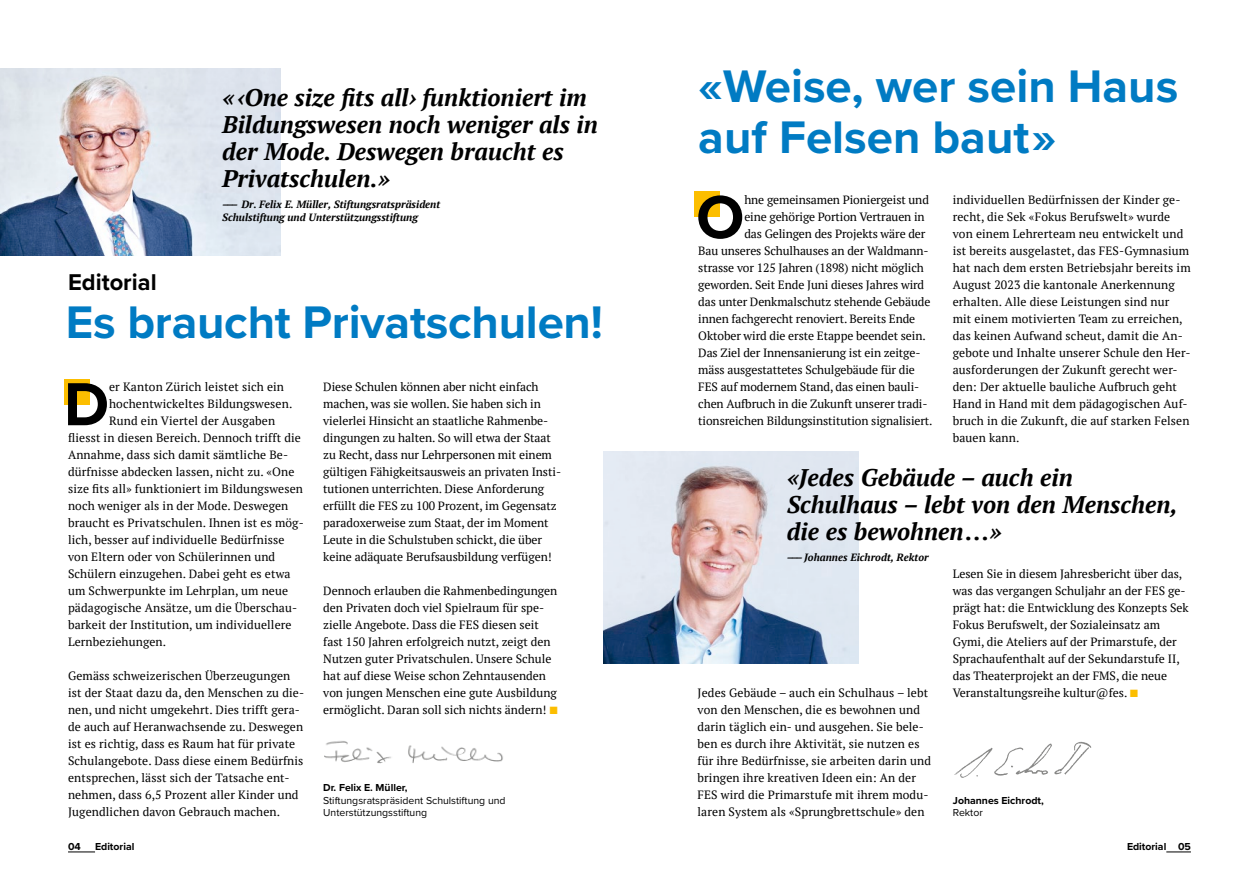
<style>
.page{position:relative;width:1259px;height:893px;background:#fff}
.page>*{position:absolute;margin:0;border:0;box-sizing:border-box;transform-origin:0 0}
.t1{font:700 63px "Proxima Nova";color:#000}
.t2{font:700 47.4px/51px "Proxima Nova";color:#007bc3}
.t3{font:italic 700 24px/27px "PT Serif";color:#000}
.t4{font:700 23.7px "Proxima Nova";color:#000}
.t5{font:12px/17px "PT Serif";letter-spacing:.01em;color:#000}
.t6{font:12px "PT Serif";letter-spacing:-.01em;color:#000}
.t7{font:italic 700 10.5px/13.5px "PT Serif";color:#000}
.t8{font:10.5px/12.6px "Proxima Nova";color:#000}
.t9{font:700 10.5px "Proxima Nova";color:#000}
.s1{font-family:"Proxima Nova";font-weight:700;font-size:12.75px;color:#fcbe00}
</style>
<div class="page">
<svg style="left:1166px;top:851px;width:25px;height:1px"></svg>
<svg style="left:68px;top:851px;width:27px;height:1px"></svg>
<div style="left:694px;top:191px;width:25px;height:26px;background:#fcbe00"></div>
<img style="left:604px;top:452px;width:254px;height:211px">
<img style="left:0;top:68px;width:281px;height:188px">
<img style="left:324px;top:741px;width:179px;height:23px">
<div style="left:64px;top:379px;width:25px;height:26px;background:#fcbe00"></div>
<img style="left:954px;top:741px;width:138px;height:37px">
<h2 class="t2" style="left:698px;top:60px;width:481px">«Weise, wer sein Haus auf Felsen baut »</h2>
<h3 class="t3" style="left:222px;top:83px;width:377px">« ‹One size fits all› funktioniert im<br>Bildungswesen noch weniger als in der Mode. Deswegen braucht es<br>Privatschulen.»</h3>
<p class="t7" style="left:222px;top:197px;width:220px">––– Dr. Felix E. Müller, Stiftungsratspräsident<br>Schulstiftung und Unterstützungsstiftung</p>
<h1 class="t1" style="left:696px;top:170px;width:50px">O</h1>
<p class="t6" style="left:744px;top:192px;width:186px">hne gemeinsamen Pioniergeist und</p>
<p class="t5" style="left:952px;top:191px;width:239px">individuellen Bedürfnissen der Kinder ge&shy;recht, die Sek «Fokus Berufswelt» wurde von einem Lehrerteam neu entwickelt und ist bereits ausgelastet, das FES-Gymnasium hat nach dem ersten Betriebsjahr bereits im August 2023 die kantonale Anerkennung erhalten. Alle diese Leistungen sind nur mit einem motivierten Team zu erreichen, das keinen Aufwand scheut, damit die An&shy;gebote und Inhalte unserer Schule den Her&shy;ausforderungen der Zukunft gerecht wer&shy;den: Der aktuelle bauliche Aufbruch geht Hand in Hand mit dem pädagogischen Auf&shy;bruch in die Zukunft, die auf starken Felsen bauen kann.</p>
<p class="t6" style="left:744px;top:209px;width:182px">eine gehörige Portion Vertrauen in</p>
<p class="t6" style="left:744px;top:226px;width:183px">das Gelingen des Projekts wäre der</p>
<p class="t6" style="left:698px;top:243px;width:232px">Bau unseres Schulhauses an der Waldmann-</p>
<p class="t6" style="left:698px;top:260px;width:227px">strasse vor 125 Jahren (1898) nicht möglich</p>
<p class="t6" style="left:698px;top:277px;width:227px">geworden. Seit Ende Juni dieses Jahres wird</p>
<p class="t6" style="left:698px;top:294px;width:233px">das unter Denkmalschutz stehende Gebäude</p>
<p class="t6" style="left:698px;top:311px;width:218px">innen fachgerecht renoviert. Bereits Ende</p>
<p class="t6" style="left:698px;top:328px;width:229px">Oktober wird die erste Etappe beendet sein.</p>
<p class="t6" style="left:698px;top:345px;width:224px">Das Ziel der Innensanierung ist ein zeitge-</p>
<p class="t6" style="left:698px;top:362px;width:218px">mäss ausgestattetes Schulgebäude für die</p>
<p class="t6" style="left:698px;top:379px;width:222px">FES auf modernem Stand, das einen bauli-</p>
<p class="t6" style="left:698px;top:396px;width:231px">chen Aufbruch in die Zukunft unserer tradi-</p>
<p class="t6" style="left:698px;top:413px;width:236px">tionsreichen Bildungsinstitution signalisiert.</p>
<h3 class="t4" style="left:68px;top:264px;width:90px">Editorial</h3>
<h2 class="t2" style="left:66px;top:295px;width:539px">Es braucht Privatschulen!</h2>
<h1 class="t1" style="left:64px;top:357px;width:47px">D</h1>
<p class="t5" style="left:109px;top:378px;width:176px">er Kanton Zürich leistet sich ein</p>
<p class="t5" style="left:323px;top:378px;width:239px">Diese Schulen können aber nicht einfach machen, was sie wollen. Sie haben sich in vielerlei Hinsicht an staatliche Rahmenbe&shy;dingungen zu halten. So will etwa der Staat zu Recht, dass nur Lehrpersonen mit einem gültigen Fähigkeitsausweis an privaten Insti&shy;tutionen unterrichten. Diese Anforderung erfüllt die FES zu 100 Prozent, im Gegensatz paradoxerweise zum Staat, der im Moment Leute in die Schulstuben schickt, die über keine adäquate Berufsausbildung verfügen!</p>
<p class="t5" style="left:323px;top:582px;width:236px">Dennoch erlauben die Rahmenbedingungen den Privaten doch viel Spielraum für spe&shy;zielle Angebote. Dass die FES diesen seit fast 150 Jahren erfolgreich nutzt, zeigt den Nutzen guter Privatschulen. Unsere Schule hat auf diese Weise schon Zehntausenden von jungen Menschen eine gute Ausbildung ermöglicht. Daran soll sich nichts ändern! <span class="s1">■</span></p>
<p class="t5" style="left:109px;top:395px;width:185px">hochentwickeltes Bildungswesen.</p>
<p class="t5" style="left:109px;top:412px;width:167px">Rund ein Viertel der Ausgaben</p>
<p class="t5" style="left:68px;top:429px;width:234px">fliesst in diesen Bereich. Dennoch trifft die</p>
<p class="t5" style="left:68px;top:446px;width:222px">Annahme, dass sich damit sämtliche Be-</p>
<p class="t5" style="left:68px;top:463px;width:228px">dürfnisse abdecken lassen, nicht zu. «One</p>
<p class="t5" style="left:68px;top:480px;width:236px">size fits all» funktioniert im Bildungswesen</p>
<p class="t5" style="left:68px;top:497px;width:222px">noch weniger als in der Mode. Deswegen</p>
<p class="t5" style="left:68px;top:514px;width:237px">braucht es Privatschulen. Ihnen ist es mög-</p>
<p class="t5" style="left:68px;top:531px;width:218px">lich, besser auf individuelle Bedürfnisse</p>
<p class="t5" style="left:68px;top:548px;width:209px">von Eltern oder von Schülerinnen und</p>
<p class="t5" style="left:68px;top:565px;width:224px">Schülern einzugehen. Dabei geht es etwa</p>
<p class="t5" style="left:68px;top:582px;width:222px">um Schwerpunkte im Lehrplan, um neue</p>
<p class="t5" style="left:68px;top:599px;width:231px">pädagogische Ansätze, um die Überschau-</p>
<p class="t5" style="left:68px;top:616px;width:225px">barkeit der Institution, um individuellere</p>
<p class="t5" style="left:68px;top:633px;width:100px">Lernbeziehungen.</p>
<p class="t5" style="left:68px;top:667px;width:238px">Gemäss schweizerischen Überzeugungen ist der Staat dazu da, den Menschen zu die&shy;nen, und nicht umgekehrt. Dies trifft gera&shy;de auch auf Heranwachsende zu. Deswegen ist es richtig, dass es Raum hat für private Schulangebote. Dass diese einem Bedürfnis entsprechen, lässt sich der Tatsache ent&shy;nehmen, dass 6,5 Prozent aller Kinder und Jugendlichen davon Gebrauch machen.</p>
<h3 class="t3" style="left:787px;top:464px;width:392px">«Jedes Gebäude – auch ein<br>Schulhaus – lebt von den Menschen, die es bewohnen...»</h3>
<p class="t7" style="left:787px;top:551px;width:143px">––– Johannes Eichrodt, Rektor</p>
<p class="t5" style="left:952px;top:565px;width:237px">Lesen Sie in diesem Jahresbericht über das, was das vergangen Schuljahr an der FES ge&shy;prägt hat: die Entwicklung des Konzepts Sek Fokus Berufswelt, der Sozialeinsatz am Gymi, die Ateliers auf der Primarstufe, der Sprachaufenthalt auf der Sekundarstufe II, das Theaterprojekt an der FMS, die neue Veranstaltungsreihe kultur@fes. <span class="s1">■</span></p>
<p class="t5" style="left:697px;top:684px;width:235px">Jedes Gebäude – auch ein Schulhaus – lebt von den Menschen, die es bewohnen und darin täglich ein- und ausgehen. Sie bele&shy;ben es durch ihre Aktivität, sie nutzen es für ihre Bedürfnisse, sie arbeiten darin und bringen ihre kreativen Ideen ein: An der FES wird die Primarstufe mit ihrem modu&shy;laren System als «Sprungbrettschule» den</p>
<p class="t9" style="left:323px;top:780px;width:86px">Dr. Felix E. Müller,</p>
<p class="t8" style="left:323px;top:794px;width:184px">Stiftungsratspräsident Schulstiftung und<br>Unterstützungsstiftung</p>
<p class="t9" style="left:953px;top:792px;width:92px">Johannes Eichrodt,</p>
<p class="t8" style="left:953px;top:806px;width:31px">Rektor</p>
<p class="t9" style="left:68px;top:839px;width:14px">04</p>
<p class="t9" style="left:95px;top:839px;width:41px">Editorial</p>
<p class="t9" style="left:1127px;top:839px;width:65px">Editorial 05</p>
</div>
